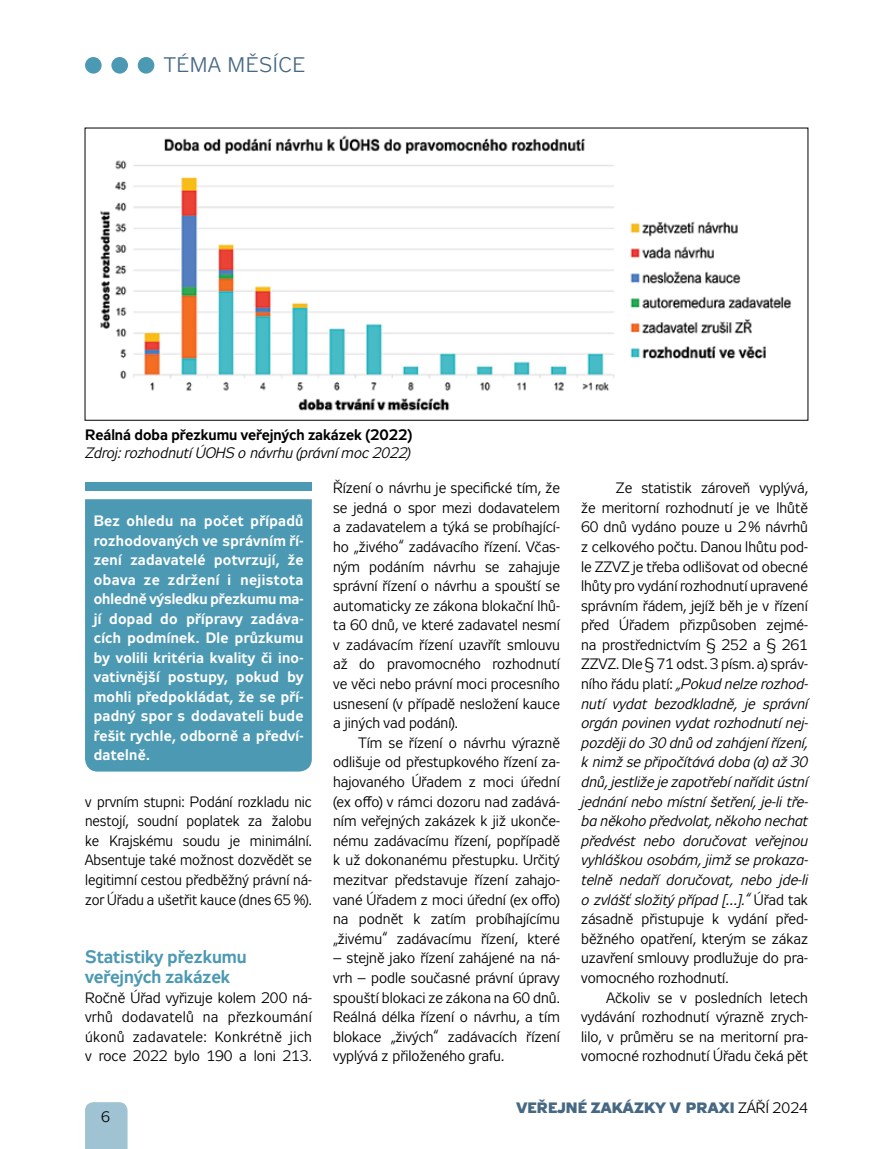
<style>
.page{position:relative;width:893px;height:1149px;background:#fff}
.page>*{position:absolute;margin:0;border:0;box-sizing:border-box;transform-origin:0 0}
.t1{font:21px "Zeppelin 31";letter-spacing:.06em;color:#466884}
.t2{font:700 18px/19.5px "Zeppelin 31";color:#4c99b3}
.t3{font:15px/19.6px "Zeppelin 31";color:#000;text-align:justify}
.t4{font:700 15px/19.5px "Zeppelin 31";letter-spacing:.02em;color:#fff;text-align:justify}
.t5{font:italic 15px "Zeppelin 31";color:#000}
.t6{font:700 15px "Zeppelin 31";color:#000}
.t7{font:700 15px "Zeppelin 33";letter-spacing:.01em;color:#466884}
.s1{font-style:italic}
.s2{font-family:"Zeppelin 31";font-weight:400;color:#000}
</style>
<div class="page">
<div style="left:85px;top:1102px;width:43px;height:46px;background:#9fc3d3"></div>
<div style="left:138px;top:57px;width:16px;height:17px;background:#4c99b3;border-radius:50%"></div>
<div style="left:111px;top:57px;width:17px;height:17px;background:#4c99b3;border-radius:50%"></div>
<div style="left:85px;top:57px;width:17px;height:17px;background:#4c99b3;border-radius:50%"></div>
<img style="left:100px;top:135px;width:692px;height:276px">
<div style="left:85px;top:499px;width:227px;height:272px;background:#4c99b3"></div>
<div style="left:85px;top:482px;width:227px;height:8px;background:#4c99b3"></div>
<h1 class="t1" style="left:164px;top:54px;width:142px">téma měsíce</h1>
<p class="t6" style="left:85px;top:426px;width:329px">Reálná doba přezkumu veřejných zakázek (2022)</p>
<p class="t5" style="left:85px;top:445px;width:327px">Zdroj: rozhodnutí ÚOHS o návrhu (právní moc 2022)</p>
<p class="t4" style="left:94px;top:512px;width:211px">Bez ohledu na počet případů rozhodovaných ve správním ří&shy;zení zadavatelé potvrzují, že obava ze zdržení i nejistota ohledně výsledku přezkumu ma&shy;jí dopad do přípravy zadáva&shy;cích podmínek. Dle průzkumu by volili kritéria kvality či ino&shy;vativnější postupy, pokud by mohli předpokládat, že se pří&shy;padný spor s dodavateli bude řešit rychle, odborně a předví&shy;datelně.</p>
<p class="t3" style="left:85px;top:791px;width:228px">v prvním stupni: Podání rozkladu nic nestojí, soudní poplatek za žalobu ke Krajskému soudu je minimální.<br>Absentuje také možnost dozvědět se legitimní cestou předběžný právní ná&shy;zor Úřadu a ušetřit kauce (dnes 65 %).</p>
<p class="t2" style="left:85px;top:948px;width:163px">Statistiky přezkumu veřejných zakázek</p>
<p class="t3" style="left:85px;top:987px;width:228px">Ročně Úřad vyřizuje kolem 200 ná&shy;vrhů dodavatelů na přezkoumání úkonů zadavatele: Konkrétně jich v roce 2022 bylo 190 a loni 213.</p>
<p class="t3" style="left:333px;top:478px;width:228px">Řízení o návrhu je specifické tím, že se jedná o spor mezi dodavatelem a zadavatelem a týká se probíhající&shy;ho „živého“ zadávacího řízení. Včas&shy;ným podáním návrhu se zahajuje správní řízení o návrhu a spouští se automaticky ze zákona blokační lhů&shy;ta 60 dnů, ve které zadavatel nesmí v zadávacím řízení uzavřít smlouvu až do pravomocného rozhodnutí ve věci nebo právní moci procesního usnesení (v případě nesložení kauce a jiných vad podání).</p>
<p class="t3" style="left:333px;top:733px;width:228px;text-indent:26px">Tím se řízení o návrhu výrazně odlišuje od přestupkového řízení za&shy;hajovaného Úřadem z moci úřední (ex offo) v rámci dozoru nad zadává&shy;ním veřejných zakázek k již ukonče&shy;nému zadávacímu řízení, popřípadě k už dokonanému přestupku. Určitý mezitvar představuje řízení zahajo&shy;vané Úřadem z moci úřední (ex offo) na podnět k zatím probíhajícímu „živému“ zadávacímu řízení, které</p>
<p class="t3" style="left:333px;top:948px;width:228px">– stejně jako řízení zahájené na ná&shy;vrh – podle současné právní úpravy spouští blokaci ze zákona na 60 dnů.<br>Reálná délka řízení o návrhu, a tím blokace „živých“ zadávacích řízení vyplývá z přiloženého grafu.</p>
<p class="t3" style="left:581px;top:478px;width:228px;text-indent:35px">Ze statistik zároveň vyplývá, že meritorní rozhodnutí je ve lhůtě 60 dnů vydáno pouze u 2% návrhů z celkového počtu. Danou lhůtu pod&shy;le ZZVZ je třeba odlišovat od obecné lhůty pro vydání rozhodnutí upravené správním řádem, jejíž běh je v řízení před Úřadem přizpůsoben zejmé&shy;na prostřednictvím § 252 a § 261<br>ZZVZ. Dle § 71 odst. 3 písm. a) správ&shy;ního řádu platí: <span class="s1">„Pokud nelze rozhod&shy;nutí vydat bezodkladně, je správní orgán povinen vydat rozhodnutí nej&shy;později do 30 dnů od zahájení řízení, k nimž se připočítává doba (a) až 30 dnů, jestliže je zapotřebí nařídit ústní jednání nebo místní šetření, je-li tře&shy;ba někoho předvolat, někoho nechat předvést nebo doručovat veřejnou vyhláškou osobám, jimž se prokaza&shy;telně nedaří doručovat, nebo jde-li o zvlášť složitý případ […].“</span> Úřad tak zásadně přistupuje k vydání před&shy;běžného opatření, kterým se zákaz uzavření smlouvy prodlužuje do pra&shy;vomocného rozhodnutí.</p>
<p class="t3" style="left:581px;top:987px;width:228px;text-indent:26px">Ačkoliv se v posledních letech vydávání rozhodnutí výrazně zrych&shy;lilo, v průměru se na meritorní pra&shy;vomocné rozhodnutí Úřadu čeká pět</p>
<p class="t3" style="left:101px;top:1106px;width:10px">6</p>
<p class="t7" style="left:517px;top:1098px;width:293px">VEŘEJNÉ ZAKÁZKY V PRAXI <span class="s2">září 2024</span></p>
</div>
